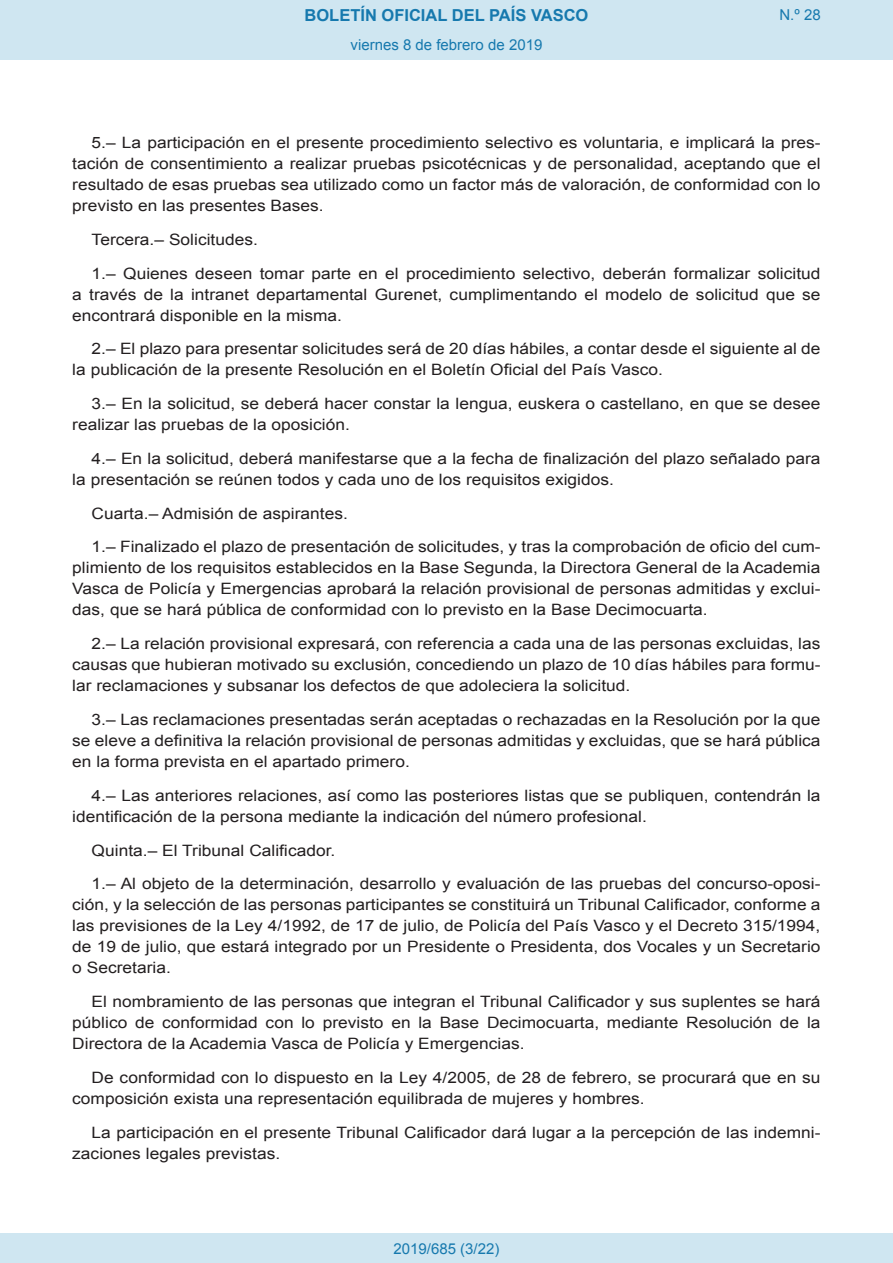
<style>
.page{position:relative;width:893px;height:1263px;background:#fff}
.page>*{position:absolute;margin:0;border:0;box-sizing:border-box;transform-origin:0 0}
.t1{font:700 16.5px "Arial";color:#1679ae}
.BOPVDetalle{font:15.6px/21px "Arial";color:#231f20;text-align:justify;scale:1.11 1}
.Paginacion_Centro{font:15px "Arial";color:#1679ae}
</style>
<div class="page">
<div style="left:0;top:0;width:893px;height:60px;background:#cfe6f1"></div>
<div style="left:0;top:1233px;width:893px;height:30px;background:#cfe6f1"></div>
<p class="t1" style="left:305px;top:4px;width:285px">BOLETÍN OFICIAL DEL PAÍS VASCO</p>
<p class="Paginacion_Centro" style="left:351px;top:35px;width:193px">viernes 8 de febrero de 2019</p>
<p class="Paginacion_Centro" style="left:779px;top:5px;width:43px">N.º 28</p>
<p class="BOPVDetalle" style="left:72px;top:132px;width:676px;text-indent:19px">5.– La participación en el presente procedimiento selectivo es voluntaria, e implicará la pres&shy;tación de consentimiento a realizar pruebas psicotécnicas y de personalidad, aceptando que el resultado de esas pruebas sea utilizado como un factor más de valoración, de conformidad con lo previsto en las presentes Bases.</p>
<p class="BOPVDetalle" style="left:92px;top:229px;width:151px">Tercera.– Solicitudes.</p>
<p class="BOPVDetalle" style="left:72px;top:263px;width:676px;text-indent:19px">1.– Quienes deseen tomar parte en el procedimiento selectivo, deberán formalizar solicitud a través de la intranet departamental Gurenet, cumplimentando el modelo de solicitud que se encontrará disponible en la misma.</p>
<p class="BOPVDetalle" style="left:72px;top:339px;width:676px;text-indent:19px">2.– El plazo para presentar solicitudes será de 20 días hábiles, a contar desde el siguiente al de la publicación de la presente Resolución en el Boletín Oficial del País Vasco.</p>
<p class="BOPVDetalle" style="left:72px;top:393px;width:676px;text-indent:19px">3.– En la solicitud, se deberá hacer constar la lengua, euskera o castellano, en que se desee realizar las pruebas de la oposición.</p>
<p class="BOPVDetalle" style="left:72px;top:448px;width:675px;text-indent:19px">4.– En la solicitud, deberá manifestarse que a la fecha de finalización del plazo señalado para la presentación se reúnen todos y cada uno de los requisitos exigidos.</p>
<p class="BOPVDetalle" style="left:92px;top:503px;width:232px">Cuarta.– Admisión de aspirantes.</p>
<p class="BOPVDetalle" style="left:72px;top:537px;width:676px;text-indent:19px">1.– Finalizado el plazo de presentación de solicitudes, y tras la comprobación de oficio del cum&shy;plimiento de los requisitos establecidos en la Base Segunda, la Directora General de la Academia Vasca de Policía y Emergencias aprobará la relación provisional de personas admitidas y exclui&shy;das, que se hará pública de conformidad con lo previsto en la Base Decimocuarta.</p>
<p class="BOPVDetalle" style="left:72px;top:633px;width:676px;text-indent:19px">2.– La relación provisional expresará, con referencia a cada una de las personas excluidas, las causas que hubieran motivado su exclusión, concediendo un plazo de 10 días hábiles para formu&shy;lar reclamaciones y subsanar los defectos de que adoleciera la solicitud.</p>
<p class="BOPVDetalle" style="left:72px;top:709px;width:676px;text-indent:19px">3.– Las reclamaciones presentadas serán aceptadas o rechazadas en la Resolución por la que se eleve a definitiva la relación provisional de personas admitidas y excluidas, que se hará pública en la forma prevista en el apartado primero.</p>
<p class="BOPVDetalle" style="left:72px;top:785px;width:676px;text-indent:19px">4.– Las anteriores relaciones, así como las posteriores listas que se publiquen, contendrán la identificación de la persona mediante la indicación del número profesional.</p>
<p class="BOPVDetalle" style="left:92px;top:840px;width:221px">Quinta.– El Tribunal Calificador.</p>
<p class="BOPVDetalle" style="left:72px;top:873px;width:676px;text-indent:19px">1.– Al objeto de la determinación, desarrollo y evaluación de las pruebas del concurso-oposi&shy;ción, y la selección de las personas participantes se constituirá un Tribunal Calificador, conforme a las previsiones de la Ley 4/1992, de 17 de julio, de Policía del País Vasco y el Decreto 315/1994, de 19 de julio, que estará integrado por un Presidente o Presidenta, dos Vocales y un Secretario o Secretaria.</p>
<p class="BOPVDetalle" style="left:72px;top:991px;width:676px;text-indent:19px">El nombramiento de las personas que integran el Tribunal Calificador y sus suplentes se hará público de conformidad con lo previsto en la Base Decimocuarta, mediante Resolución de la Directora de la Academia Vasca de Policía y Emergencias.</p>
<p class="BOPVDetalle" style="left:72px;top:1067px;width:675px;text-indent:19px">De conformidad con lo dispuesto en la Ley 4/2005, de 28 de febrero, se procurará que en su composición exista una representación equilibrada de mujeres y hombres.</p>
<p class="BOPVDetalle" style="left:72px;top:1122px;width:676px;text-indent:19px">La participación en el presente Tribunal Calificador dará lugar a la percepción de las indemni&shy;zaciones legales previstas.</p>
<p class="Paginacion_Centro" style="left:393px;top:1238px;width:107px">2019/685 (3/22)</p>
</div>
